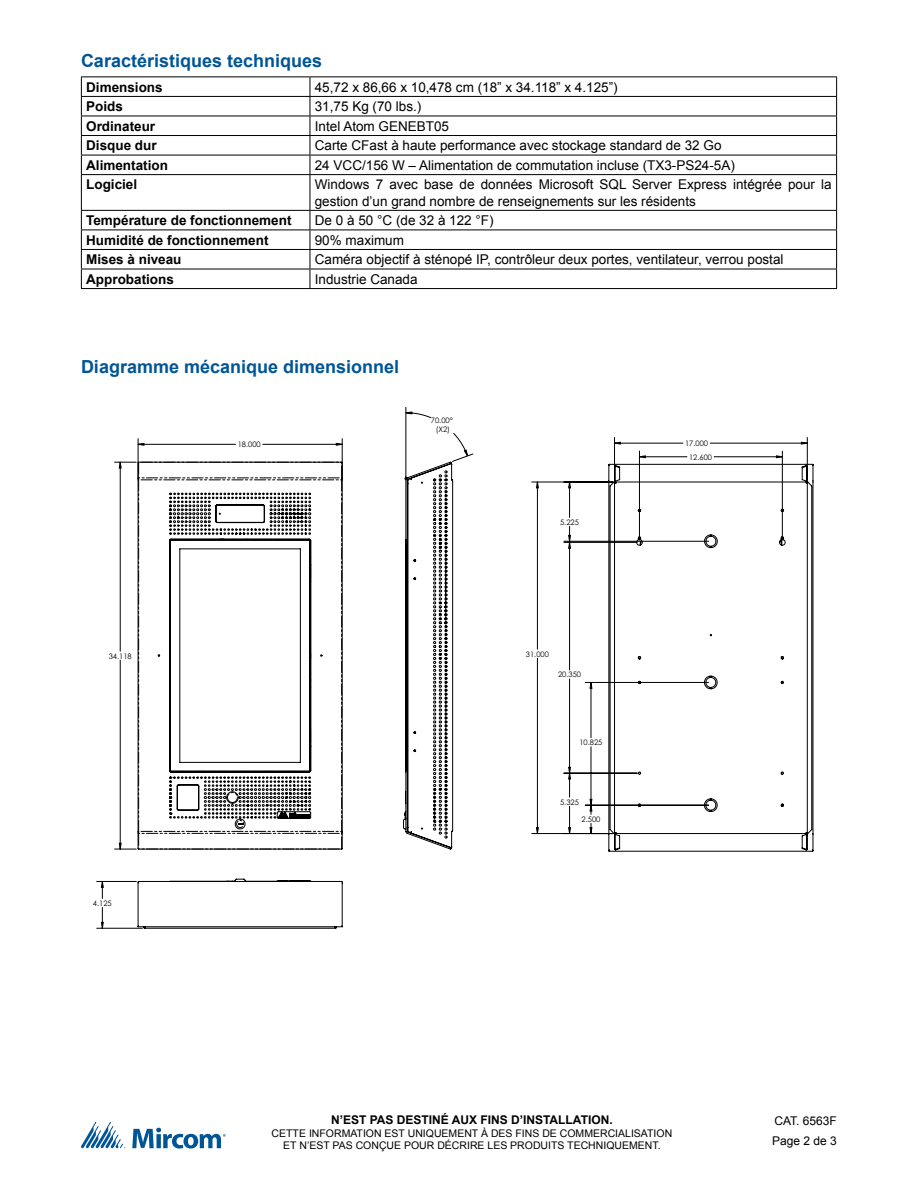
<style>
.page{position:relative;width:918px;height:1188px;background:#fff}
.page>*{position:absolute;margin:0;border:0;box-sizing:border-box;transform-origin:0 0}
.t1{font:700 18px "Arial";color:#005596}
.t2{font:13.5px/16.2px "Arial";color:#000}
.t3{font:700 13.5px "Arial";color:#000}
.t4{font:700 12px "Arial";color:#000}
.t5{font:12px/19.5px "Arial";color:#000}
.t6{font:10.5px/12.6px "Arial";color:#000;text-align:center}
.t7{font:7.5px/9px "Century Gothic";color:#000;text-align:center}
</style>
<div class="page">
<svg style="left:81px;top:1122px;width:44px;height:27px"></svg>
<svg style="left:132px;top:1128px;width:94px;height:21px"></svg>
<svg style="left:101px;top:412px;width:367px;height:516px"></svg>
<svg style="left:137px;top:462px;width:331px;height:467px"></svg>
<svg style="left:537px;top:481px;width:71px;height:353px"></svg>
<svg style="left:609px;top:437px;width:205px;height:415px"></svg>
<svg style="left:608px;top:464px;width:205px;height:388px"></svg>
<hr style="left:81px;top:76px;width:229px;height:1px;background:#000">
<hr style="left:310px;top:76px;width:527px;height:1px;background:#000">
<hr style="left:81px;top:96px;width:229px;height:1px;background:#000">
<hr style="left:310px;top:96px;width:527px;height:1px;background:#000">
<hr style="left:81px;top:116px;width:229px;height:1px;background:#000">
<hr style="left:310px;top:116px;width:527px;height:1px;background:#000">
<hr style="left:81px;top:135px;width:229px;height:1px;background:#000">
<hr style="left:310px;top:135px;width:527px;height:1px;background:#000">
<hr style="left:81px;top:155px;width:229px;height:1px;background:#000">
<svg style="left:81px;top:77px;width:1px;height:97px"></svg>
<hr style="left:310px;top:155px;width:527px;height:1px;background:#000">
<svg style="left:310px;top:77px;width:1px;height:97px"></svg>
<svg style="left:836px;top:77px;width:1px;height:97px"></svg>
<hr style="left:81px;top:174px;width:229px;height:1px;background:#000">
<hr style="left:81px;top:175px;width:1px;height:35px;background:#000">
<hr style="left:310px;top:174px;width:527px;height:1px;background:#000">
<hr style="left:310px;top:175px;width:1px;height:35px;background:#000">
<hr style="left:836px;top:175px;width:1px;height:35px;background:#000">
<hr style="left:81px;top:210px;width:229px;height:1px;background:#000">
<hr style="left:310px;top:210px;width:527px;height:1px;background:#000">
<hr style="left:81px;top:230px;width:229px;height:1px;background:#000">
<hr style="left:310px;top:230px;width:527px;height:1px;background:#000">
<hr style="left:81px;top:249px;width:229px;height:1px;background:#000">
<hr style="left:310px;top:249px;width:527px;height:1px;background:#000">
<hr style="left:81px;top:269px;width:229px;height:1px;background:#000">
<svg style="left:81px;top:211px;width:1px;height:77px"></svg>
<hr style="left:310px;top:269px;width:527px;height:1px;background:#000">
<svg style="left:310px;top:211px;width:1px;height:77px"></svg>
<svg style="left:836px;top:211px;width:1px;height:77px"></svg>
<hr style="left:81px;top:288px;width:229px;height:1px;background:#000">
<hr style="left:310px;top:288px;width:527px;height:1px;background:#000">
<h1 class="t1" style="left:81px;top:49px;width:243px">Caractéristiques techniques</h1>
<p class="t3" style="left:86px;top:78px;width:78px">Dimensions</p>
<p class="t2" style="left:315px;top:79px;width:304px">45,72 x 86,66 x 10,478 cm (18” x 34.118” x 4.125”)</p>
<p class="t3" style="left:86px;top:97px;width:38px">Poids</p>
<p class="t2" style="left:315px;top:98px;width:108px">31,75 Kg (70 lbs.)</p>
<p class="t3" style="left:86px;top:117px;width:71px">Ordinateur</p>
<p class="t2" style="left:315px;top:118px;width:136px">Intel Atom GENEBT05</p>
<p class="t3" style="left:86px;top:136px;width:72px">Disque dur</p>
<p class="t2" style="left:315px;top:138px;width:408px">Carte CFast à haute performance avec stockage standard de 32 Go</p>
<p class="t3" style="left:86px;top:156px;width:83px">Alimentation</p>
<p class="t2" style="left:315px;top:157px;width:422px">24 VCC/156 W – Alimentation de commutation incluse (TX3-PS24-5A)</p>
<p class="t3" style="left:86px;top:176px;width:53px">Logiciel</p>
<p class="t2" style="left:315px;top:177px;width:518px">Windows 7 avec base de données Microsoft SQL Server Express intégrée pour la gestion d’un grand nombre de renseignements sur les résidents</p>
<p class="t3" style="left:86px;top:211px;width:207px">Température de fonctionnement</p>
<p class="t2" style="left:315px;top:212px;width:180px">De 0 à 50 °C (de 32 à 122 °F)</p>
<p class="t3" style="left:86px;top:231px;width:184px">Humidité de fonctionnement</p>
<p class="t2" style="left:315px;top:232px;width:91px">90% maximum</p>
<p class="t3" style="left:86px;top:250px;width:97px">Mises à niveau</p>
<p class="t2" style="left:315px;top:251px;width:470px">Caméra objectif à sténopé IP, contrôleur deux portes, ventilateur, verrou postal</p>
<p class="t3" style="left:86px;top:270px;width:89px">Approbations</p>
<p class="t2" style="left:315px;top:271px;width:104px">Industrie Canada</p>
<p class="t7" style="left:580px;top:137px;width:25px">34.118</p>
<h1 class="t1" style="left:81px;top:355px;width:320px">Diagramme mécanique dimensionnel</h1>
<p class="t7" style="left:238px;top:440px;width:25px">18.000</p>
<p class="t7" style="left:431px;top:415px;width:23px">70.00° (X2)</p>
<p class="t7" style="left:109px;top:651px;width:25px">34.118</p>
<p class="t7" style="left:93px;top:899px;width:20px">4.125</p>
<p class="t7" style="left:560px;top:517px;width:20px">5.225</p>
<p class="t7" style="left:526px;top:649px;width:25px">31.000</p>
<p class="t7" style="left:558px;top:670px;width:25px">20.350</p>
<p class="t7" style="left:579px;top:738px;width:25px">10.825</p>
<p class="t7" style="left:560px;top:797px;width:20px">5.325</p>
<p class="t7" style="left:582px;top:814px;width:20px">2.500</p>
<p class="t7" style="left:685px;top:439px;width:25px">17.000</p>
<p class="t7" style="left:689px;top:452px;width:25px">12.600</p>
<p class="t4" style="left:331px;top:1112px;width:283px">N’EST PAS DESTINÉ AUX FINS D’INSTALLATION.</p>
<p class="t6" style="left:272px;top:1127px;width:402px">CETTE INFORMATION EST UNIQUEMENT À DES FINS DE COMMERCIALISATION<br>ET N’EST PAS CONÇUE POUR DÉCRIRE LES PRODUITS TECHNIQUEMENT.</p>
<p class="t5" style="left:772px;top:1112px;width:66px">CAT. 6563F<br>Page 2 de 3</p>
</div>
